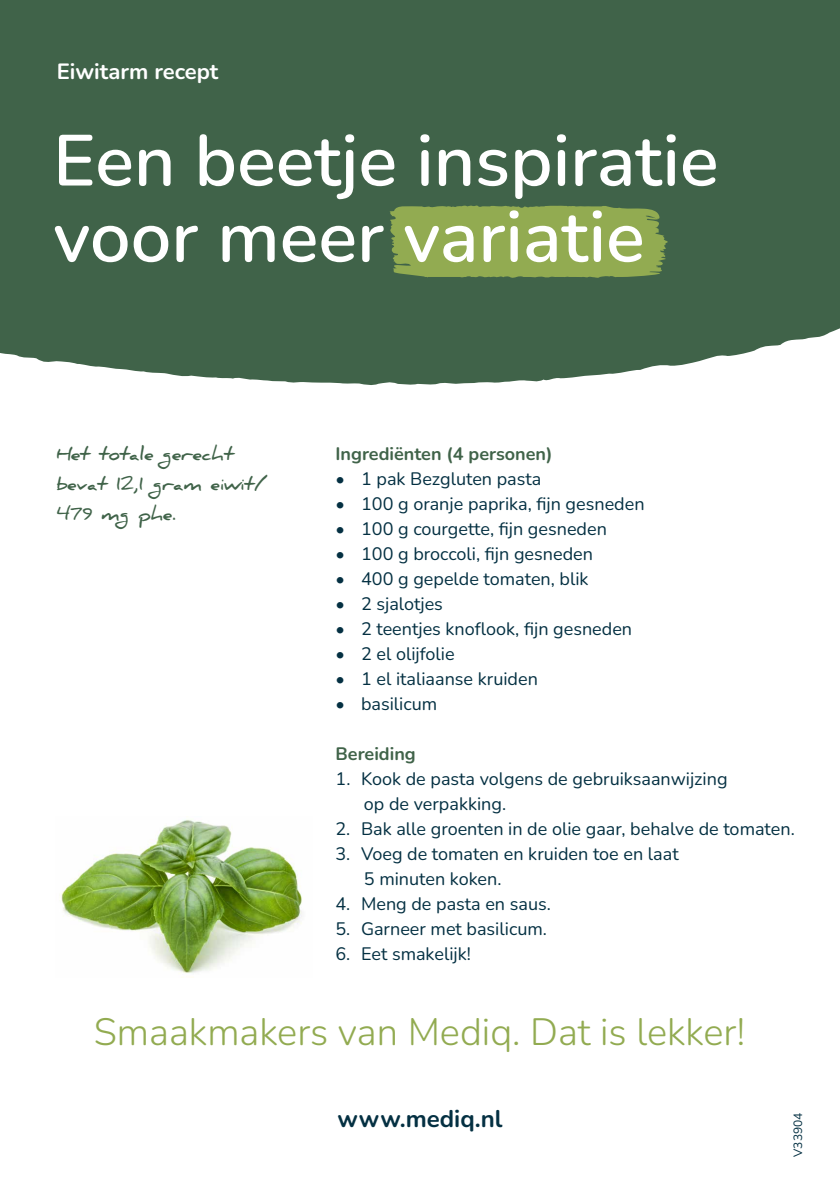
<style>
.page{position:relative;width:840px;height:1191px;background:#fff}
.page>*{position:absolute;margin:0;border:0;box-sizing:border-box;transform-origin:0 0}
.t1{font:600 72px/76px "Nunito";color:#fff}
.t2{font:300 38px "Nunito";color:#92ab51}
.t3{font:700 24px "Nunito";color:#043042}
.t4{font:700 22px "Nunito";color:#fff}
.t5{font:18px/25px "Nunito";color:#043042}
.t6{font:700 18px/30px "Daniel";color:#406349}
.t7{font:700 18px "Nunito";color:#406349}
.t8{font:12px "Nunito";color:#043042}
</style>
<div class="page">
<div style="left:0;top:0;width:839px;height:385px;background:#406349"></div>
<svg style="left:386px;top:204px;width:294px;height:74px;background:#86a04f"></svg>
<img style="left:61px;top:819px;width:241px;height:154px">
<p class="t4" style="left:57px;top:56px;width:163px">Eiwitarm recept</p>
<h1 class="t1" style="left:53px;top:120px;width:666px">Een beetje inspiratie voor meer variatie</h1>
<p class="t6" style="left:57px;top:439px;width:212px">Het totale gerecht bevat 12,1 gram eiwit/<br>479 mg phe.</p>
<p class="t7" style="left:335px;top:441px;width:218px">Ingrediënten (4 personen)</p>
<p class="t5" style="left:335px;top:466px;width:207px">• 1 pak Bezgluten pasta</p>
<p class="t5" style="left:335px;top:491px;width:310px">• 100 g oranje paprika, fijn gesneden</p>
<p class="t5" style="left:335px;top:516px;width:273px">• 100 g courgette, fijn gesneden</p>
<p class="t5" style="left:335px;top:541px;width:259px">• 100 g broccoli, fijn gesneden</p>
<p class="t5" style="left:335px;top:566px;width:254px">• 400 g gepelde tomaten, blik</p>
<p class="t5" style="left:335px;top:591px;width:109px">• 2 sjalotjes</p>
<p class="t5" style="left:335px;top:616px;width:298px">• 2 teentjes knoflook, fijn gesneden</p>
<p class="t5" style="left:335px;top:641px;width:121px">• 2 el olijfolie</p>
<p class="t5" style="left:335px;top:666px;width:204px">• 1 el italiaanse kruiden</p>
<p class="t5" style="left:335px;top:691px;width:103px">• basilicum</p>
<p class="t7" style="left:335px;top:741px;width:82px">Bereiding</p>
<p class="t5" style="left:363px;top:766px;width:365px;text-indent:-28px">1. Kook de pasta volgens de gebruiksaanwijzing op de verpakking.</p>
<p class="t5" style="left:335px;top:816px;width:460px">2. Bak alle groenten in de olie gaar, behalve de tomaten.</p>
<p class="t5" style="left:363px;top:841px;width:316px;text-indent:-28px">3. Voeg de tomaten en kruiden toe en laat<br>5 minuten koken.</p>
<p class="t5" style="left:335px;top:891px;width:217px">4. Meng de pasta en saus.</p>
<p class="t5" style="left:335px;top:916px;width:213px">5. Garneer met basilicum.</p>
<p class="t5" style="left:335px;top:941px;width:137px">6. Eet smakelijk!</p>
<h2 class="t2" style="left:94px;top:1005px;width:652px">Smaakmakers van Mediq. Dat is lekker!</h2>
<h3 class="t3" style="left:337px;top:1102px;width:166px">www.mediq.nl</h3>
<p class="t8" style="left:789px;top:1157px;width:46px;rotate:-90deg">V33904</p>
</div>
